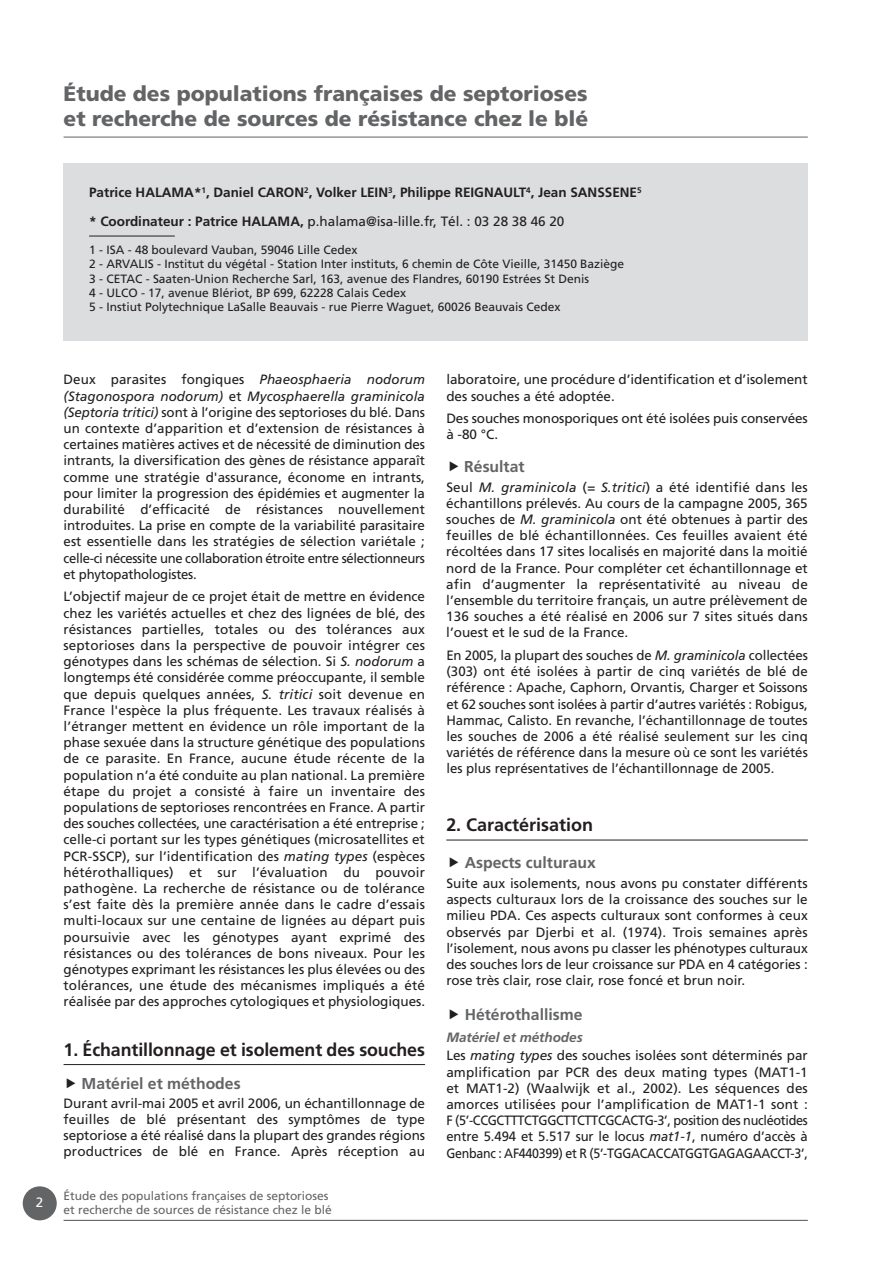
<style>
.page{position:relative;width:893px;height:1263px;background:#fff}
.page>*{position:absolute;margin:0;border:0;box-sizing:border-box;transform-origin:0 0}
.t1{font:900 21px/25.2px "Frutiger";color:#636466}
.t2{font:700 18px "Frutiger";letter-spacing:-.005em;color:#231f20}
.t3{font:700 15.75px "Frutiger";color:#636466}
.t4{font:13.5px/16.2px "Frutiger";color:#231f20;text-align:justify}
.t5{font:700 13.5px/29px "Frutiger";color:#231f20}
.t6{font:13.5px "Frutiger";color:#fff}
.t7{font:12px/14.4px "Frutiger";color:#231f20}
.t8{font:12px/14.4px "Frutiger";color:#636466}
.s1{font-weight:400}
.s2{font-style:italic}
.s3{font-weight:700;font-style:italic;color:#636466}
</style>
<div class="page">
<div style="left:23px;top:1186px;width:34px;height:34px;background:#636466;border-radius:50%"></div>
<hr style="left:64px;top:1220px;width:744px;height:1px;background:#636466">
<hr style="left:64px;top:1064px;width:361px;height:1px;background:#231f20">
<hr style="left:446px;top:840px;width:362px;height:1px;background:#231f20">
<hr style="left:64px;top:137px;width:744px;height:1px;background:#636466">
<div style="left:64px;top:163px;width:744px;height:177px;background:#dcddde"></div>
<hr style="left:89px;top:236px;width:86px;height:1px;background:#231f20">
<h1 class="t1" style="left:64px;top:83px;width:526px">Étude des populations françaises de septorioses et recherche de sources de résistance chez le blé</h1>
<p class="t5" style="left:89px;top:179px;width:554px">Patrice HALAMA*<sup>1</sup>, Daniel CARON<sup>2</sup>, Volker LEIN<sup>3</sup>, Philippe REIGNAULT<sup>4</sup>, Jean SANSSENE<sup>5 </sup>* Coordinateur : Patrice HALAMA, <span class="s1">p.halama@isa-lille.fr, Tél. : 03 28 38 46 20</span></p>
<p class="t7" style="left:89px;top:243px;width:537px">1 - ISA - 48 boulevard Vauban, 59046 Lille Cedex<br>2 - ARVALIS - Institut du végétal - Station Inter instituts, 6 chemin de Côte Vieille, 31450 Baziège 3 - CETAC - Saaten-Union Recherche Sarl, 163, avenue des Flandres, 60190 Estrées St Denis<br>4 - ULCO - 17, avenue Blériot, BP 699, 62228 Calais Cedex<br>5 - Instiut Polytechnique LaSalle Beauvais - rue Pierre Waguet, 60026 Beauvais Cedex</p>
<p class="t4" style="left:64px;top:373px;width:363px">Deux parasites fongiques <span class="s2">Phaeosphaeria nodorum (Stagonospora nodorum)</span> et <span class="s2">Mycosphaerella graminicola (Septoria tritici)</span> sont à l’origine des septorioses du blé. Dans un contexte d’apparition et d’extension de résistances à certaines matières actives et de nécessité de diminution des intrants, la diversification des gènes de résistance apparaît comme une stratégie d'assurance, économe en intrants, pour limiter la progression des épidémies et augmenter la durabilité d’efficacité de résistances nouvellement introduites. La prise en compte de la variabilité parasitaire est essentielle dans les stratégies de sélection variétale ; celle-ci nécessite une collaboration étroite entre sélectionneurs et phytopathologistes.</p>
<p class="t4" style="left:64px;top:590px;width:363px">L’objectif majeur de ce projet était de mettre en évidence chez les variétés actuelles et chez des lignées de blé, des résistances partielles, totales ou des tolérances aux septorioses dans la perspective de pouvoir intégrer ces génotypes dans les schémas de sélection. Si <span class="s2">S. nodorum</span> a longtemps été considérée comme préoccupante, il semble que depuis quelques années, <span class="s2">S. tritici</span> soit devenue en France l'espèce la plus fréquente. Les travaux réalisés à l’étranger mettent en évidence un rôle important de la phase sexuée dans la structure génétique des populations de ce parasite. En France, aucune étude récente de la population n’a été conduite au plan national. La première étape du projet a consisté à faire un inventaire des populations de septorioses rencontrées en France. A partir des souches collectées, une caractérisation a été entreprise ; celle-ci portant sur les types génétiques (microsatellites et PCR-SSCP), sur l’identification des <span class="s2">mating types</span> (espèces hétérothalliques) et sur l’évaluation du pouvoir pathogène. La recherche de résistance ou de tolérance s’est faite dès la première année dans le cadre d’essais multi-locaux sur une centaine de lignées au départ puis poursuivie avec les génotypes ayant exprimé des résistances ou des tolérances de bons niveaux. Pour les génotypes exprimant les résistances les plus élevées ou des tolérances, une étude des mécanismes impliqués a été réalisée par des approches cytologiques et physiologiques.</p>
<h2 class="t2" style="left:64px;top:1042px;width:363px">1. Échantillonnage et isolement des souches</h2>
<p class="t3" style="left:82px;top:1077px;width:161px">Matériel et méthodes</p>
<p class="t4" style="left:64px;top:1096px;width:363px">Durant avril-mai 2005 et avril 2006, un échantillonnage de feuilles de blé présentant des symptômes de type septoriose a été réalisé dans la plupart des grandes régions productrices de blé en France. Après réception au</p>
<p class="t6" style="left:36px;top:1197px;width:9px">2</p>
<p class="t8" style="left:64px;top:1189px;width:270px">Étude des populations françaises de septorioses et recherche de sources de résistance chez le blé</p>
<p class="t4" style="left:446px;top:373px;width:363px">laboratoire, une procédure d’identification et d’isolement des souches a été adoptée.</p>
<p class="t4" style="left:446px;top:411px;width:363px">Des souches monosporiques ont été isolées puis conservées à -80 °C.</p>
<p class="t3" style="left:464px;top:461px;width:62px">Résultat</p>
<p class="t4" style="left:446px;top:480px;width:363px">Seul <span class="s2">M. graminicola</span> (<span class="s2">= S.tritici</span>) a été identifié dans les échantillons prélevés. Au cours de la campagne 2005, 365 souches de <span class="s2">M. graminicola</span> ont été obtenues à partir des feuilles de blé échantillonnées. Ces feuilles avaient été récoltées dans 17 sites localisés en majorité dans la moitié nord de la France. Pour compléter cet échantillonnage et afin d’augmenter la représentativité au niveau de l’ensemble du territoire français, un autre prélèvement de 136 souches a été réalisé en 2006 sur 7 sites situés dans l’ouest et le sud de la France.</p>
<p class="t4" style="left:446px;top:648px;width:363px">En 2005, la plupart des souches de <span class="s2">M. graminicola</span> collectées (303) ont été isolées à partir de cinq variétés de blé de référence : Apache, Caphorn, Orvantis, Charger et Soissons et 62 souches sont isolées à partir d’autres variétés : Robigus, Hammac, Calisto. En revanche, l’échantillonnage de toutes les souches de 2006 a été réalisé seulement sur les cinq variétés de référence dans la mesure où ce sont les variétés les plus représentatives de l’échantillonnage de 2005.</p>
<h2 class="t2" style="left:446px;top:818px;width:148px">2. Caractérisation</h2>
<p class="t3" style="left:465px;top:856px;width:133px">Aspects culturaux</p>
<p class="t4" style="left:446px;top:876px;width:363px">Suite aux isolements, nous avons pu constater différents aspects culturaux lors de la croissance des souches sur le milieu PDA. Ces aspects culturaux sont conformes à ceux observés par Djerbi et al. (1974). Trois semaines après l’isolement, nous avons pu classer les phénotypes culturaux des souches lors de leur croissance sur PDA en 4 catégories : rose très clair, rose clair, rose foncé et brun noir.</p>
<p class="t3" style="left:465px;top:1008px;width:119px">Hétérothallisme</p>
<p class="t4" style="left:446px;top:1029px;width:363px;line-height:18.3px"><span class="s3">Matériel et méthodes<br></span>Les <span class="s2">mating types</span> des souches isolées sont déterminés par</p>
<p class="t4" style="left:446px;top:1065px;width:363px">amplification par PCR des deux mating types (MAT1-1 et MAT1-2) (Waalwijk et al., 2002). Les séquences des amorces utilisées pour l’amplification de MAT1-1 sont :<br>F (5’-CCGCTTTCTGGCTTCTTCGCACTG-3’, position des nucléotides entre 5.494 et 5.517 sur le locus <span class="s2">mat1-1</span>, numéro d’accès à Genbanc : AF440399) et R (5’-TGGACACCATGGTGAGAGAACCT-3’,</p>
</div>
